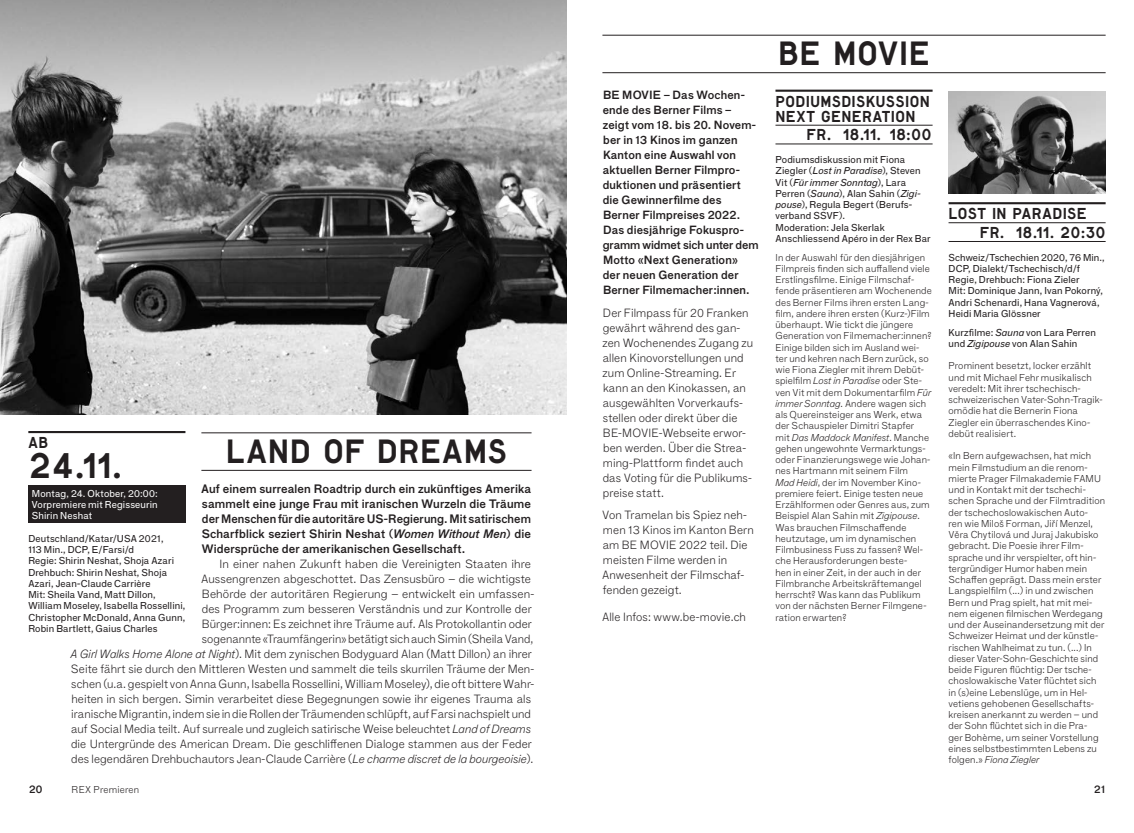
<style>
.page{position:relative;width:1134px;height:833px;background:#fff}
.page>*{position:absolute;margin:0;border:0;box-sizing:border-box;transform-origin:0 0}
.Filmtitel_12_12pt{font:33.75px "Lutz Headline";color:#231f20}
.Haupttitel_25_5_30pt{font:31.88px "Lutz Headline";letter-spacing:.02em;color:#231f20}
.Datum_12_12pt{font:15px/15px "Lutz Headline";letter-spacing:.025em;color:#231f20}
.Filmtitel_12_12pt-2{font:15px "Lutz Headline";letter-spacing:.03em;color:#231f20}
.Lead{font:11.88px/15px "F Grotesk Demi";letter-spacing:.015em;color:#231f20;text-align:justify}
.Lauftext_9_25_12pt_B{font:100 11.5px/15px "F Grotesk";letter-spacing:.005em;color:#231f20}
.Lauftext_9_25_12pt_B-2{font:11.5px/15px "F Grotesk Demi";letter-spacing:.015em;color:#231f20}
.t1{font:10.62px "F Grotesk Demi";color:#231f20}
.Lauftext_7_75_9pt_Fl{font:100 9.75px/11.2px "F Grotesk";letter-spacing:.015em;color:#231f20}
.Filmcredits_7_75_9pt{font:9.75px/11.2px "F Grotesk";letter-spacing:.015em;color:#231f20}
.Filmcredits_7_75_9pt-2{font:9.75px/11.2px "F Grotesk";letter-spacing:.015em;color:#fff;text-align:justify}
.Lauftext_7_75_9pt_Fl-2{font:9.75px/11.2px "F Grotesk";letter-spacing:.015em;color:#231f20}
.Rubriktitel{font:100 9.75px "F Grotesk";letter-spacing:.025em;color:#231f20}
.s1{font-style:italic}
</style>
<div class="page">
<div style="left:28px;top:485px;width:157px;height:38px;background:#231f20"></div>
<img style="left:0;top:0;width:567px;height:414px">
<hr style="left:28px;top:431px;width:157px;height:2px;background:#231f20">
<hr style="left:201px;top:432px;width:330px;height:1px;background:#231f20">
<hr style="left:201px;top:470px;width:330px;height:1px;background:#231f20">
<hr style="left:948px;top:202px;width:158px;height:2px;background:#231f20">
<hr style="left:948px;top:222px;width:158px;height:1px;background:#231f20">
<hr style="left:948px;top:241px;width:158px;height:1px;background:#231f20">
<img style="left:948px;top:92px;width:158px;height:101px">
<hr style="left:775px;top:90px;width:157px;height:2px;background:#231f20">
<hr style="left:775px;top:125px;width:157px;height:1px;background:#231f20">
<hr style="left:775px;top:144px;width:157px;height:1px;background:#231f20">
<hr style="left:602px;top:35px;width:504px;height:1px;background:#231f20">
<hr style="left:602px;top:72px;width:504px;height:1px;background:#231f20">
<p class="Filmtitel_12_12pt-2" style="left:28px;top:433px;width:21px">AB</p>
<p class="Filmtitel_12_12pt" style="left:28px;top:443px;width:96px">24.11.</p>
<p class="Filmcredits_7_75_9pt-2" style="left:32px;top:488px;width:127px">Montag, 24. Oktober, 20:00:<br>Vorpremiere mit Regisseurin Shirin Neshat</p>
<p class="Filmcredits_7_75_9pt" style="left:28px;top:533px;width:137px">Deutschland/Katar/USA 2021,<br>113 Min., DCP, E/Farsi/d</p>
<p class="Filmcredits_7_75_9pt" style="left:28px;top:555px;width:147px">Regie: Shirin Neshat, Shoja Azari</p>
<p class="Filmcredits_7_75_9pt" style="left:28px;top:566px;width:140px">Drehbuch: Shirin Neshat, Shoja<br>Azari, Jean-Claude Carrière</p>
<p class="Filmcredits_7_75_9pt" style="left:28px;top:589px;width:159px">Mit: Sheila Vand, Matt Dillon,<br>William Moseley, Isabella Rossellini,</p>
<p class="Filmcredits_7_75_9pt" style="left:28px;top:611px;width:158px">Christopher McDonald, Anna Gunn,<br>Robin Bartlett, Gaius Charles</p>
<p class="Haupttitel_25_5_30pt" style="left:226px;top:430px;width:283px">LAND OF DREAMS</p>
<p class="Lead" style="left:201px;top:481px;width:331px">Auf einem surrealen Roadtrip durch ein zukünftiges Amerika sammelt eine junge Frau mit iranischen Wurzeln die Träume der Menschen für die autoritäre US-Regierung. Mit satirischem Scharfblick seziert Shirin Neshat (<span class="s1">Women Without Men</span>) die Widersprüche der amerikanischen Gesellschaft.</p>
<p class="Lauftext_9_25_12pt_B" style="left:70px;top:556px;width:465px;text-align:right">In einer nahen Zukunft haben die Vereinigten Staaten ihre<br>Aussengrenzen abgeschottet. Das Zensusbüro – die wichtigste<br>Behörde der autoritären Regierung – entwickelt ein umfassen-<br>des Programm zum besseren Verständnis und zur Kontrolle der<br>Bürger:innen: Es zeichnet ihre Träume auf. Als Protokollantin oder<br>sogenannte «Traumfängerin» betätigt sich auch Simin (Sheila Vand,<br><span class="s1">A Girl Walks Home Alone at Night</span>). Mit dem zynischen Bodyguard Alan (Matt Dillon) an ihrer Seite fährt sie durch den Mittleren Westen und sammelt die teils skurrilen Träume der Men&shy;schen (u.a. gespielt von Anna Gunn, Isabella Rossellini, William Moseley), die oft bittere Wahr&shy;heiten in sich bergen. Simin verarbeitet diese Begegnungen sowie ihr eigenes Trauma als iranische Migrantin, indem sie in die Rollen der Träumenden schlüpft, auf Farsi nachspielt und auf Social Media teilt. Auf surreale und zugleich satirische Weise beleuchtet <span class="s1">Land of Dreams </span>die Untergründe des American Dream. Die geschliffenen Dialoge stammen aus der Feder des legendären Drehbuchautors Jean-Claude Carrière (<span class="s1">Le charme discret de la bourgeoisie</span>).</p>
<p class="Lauftext_9_25_12pt_B-2" style="left:603px;top:88px;width:157px">BE MOVIE – Das Wochen&shy;ende des Berner Films – zeigt vom 18. bis 20. Novem&shy;ber in 13 Kinos im ganzen<br>Kanton eine Auswahl von aktuellen Berner Filmpro&shy;duktionen und präsentiert die Gewinnerfilme des<br>Berner Filmpreises 2022.<br>Das diesjährige Fokuspro&shy;gramm widmet sich unter dem<br>Motto «Next Generation»<br>der neuen Generation der<br>Berner Filmemacher:innen.</p>
<p class="Lauftext_9_25_12pt_B" style="left:602px;top:304px;width:152px">Der Filmpass für 20 Franken gewährt während des gan&shy;zen Wochenendes Zugang zu allen Kinovorstellungen und zum Online-Streaming. Er kann an den Kinokassen, an ausgewählten Vorverkaufs&shy;stellen oder direkt über die<br>BE-MOVIE-Webseite erwor&shy;ben werden. Über die Strea&shy;ming-Plattform findet auch das Voting für die Publikums&shy;preise statt.</p>
<p class="Lauftext_9_25_12pt_B" style="left:602px;top:507px;width:153px">Von Tramelan bis Spiez neh&shy;men 13 Kinos im Kanton Bern am BE MOVIE 2022 teil. Die meisten Filme werden in<br>Anwesenheit der Filmschaf&shy;fenden gezeigt.</p>
<p class="Lauftext_9_25_12pt_B" style="left:602px;top:608px;width:145px">Alle Infos: www.be-movie.ch</p>
<p class="Haupttitel_25_5_30pt" style="left:778px;top:33px;width:153px">BE MOVIE</p>
<p class="Datum_12_12pt" style="left:775px;top:93px;width:156px">PODIUMSDISKUSSION<br>NEXT GENERATION</p>
<p class="Datum_12_12pt" style="left:807px;top:127px;width:127px">FR. 18.11. 18:00</p>
<p class="Filmcredits_7_75_9pt" style="left:775px;top:154px;width:147px">Podiumsdiskussion mit Fiona<br>Ziegler (<span class="s1">Lost in Paradise</span>), Steven<br>Vit (<span class="s1">Für immer Sonntag</span>), Lara<br>Perren (<span class="s1">Sauna</span>), Alan Sahin (<span class="s1">Zigi&shy;pouse</span>), Regula Begert (Berufs&shy;verband SSVF).<br>Moderation: Jela Skerlak</p>
<p class="Filmcredits_7_75_9pt" style="left:775px;top:233px;width:157px">Anschliessend Apéro in der Rex Bar</p>
<p class="Lauftext_7_75_9pt_Fl" style="left:775px;top:251px;width:158px">In der Auswahl für den diesjährigen Filmpreis finden sich auffallend viele Erstlingsfilme. Einige Filmschaf&shy;fende präsentieren am Wochenende des Berner Films ihren ersten Lang&shy;film, andere ihren ersten (Kurz-)Film überhaupt. Wie tickt die jüngere Generation von Filmemacher:innen?</p>
<p class="Lauftext_7_75_9pt_Fl" style="left:775px;top:341px;width:157px">Einige bilden sich im Ausland wei&shy;ter und kehren nach Bern zurück, so wie Fiona Ziegler mit ihrem Debüt&shy;spielfilm <span class="s1">Lost in Paradise</span> oder Ste&shy;ven Vit mit dem Dokumentarfilm <span class="s1">Für immer Sonntag</span>. Andere wagen sich als Quereinsteiger ans Werk, etwa der Schauspieler Dimitri Stapfer<br>mit <span class="s1">Das Maddock Manifest</span>. Manche gehen ungewohnte Vermarktungs&shy;oder Finanzierungswege wie Johan&shy;nes Hartmann mit seinem Film<br><span class="s1">Mad Heidi</span>, der im November Kino&shy;premiere feiert. Einige testen neue Erzählformen oder Genres aus, zum Beispiel Alan Sahin mit <span class="s1">Zigipouse</span>.</p>
<p class="Lauftext_7_75_9pt_Fl" style="left:775px;top:521px;width:152px">Was brauchen Filmschaffende heutzutage, um im dynamischen<br>Filmbusiness Fuss zu fassen? Wel&shy;che Herausforderungen beste-<br>hen in einer Zeit, in der auch in der<br>Filmbranche Arbeitskräftemangel herrscht? Was kann das Publikum von der nächsten Berner Filmgene&shy;ration erwarten?</p>
<p class="Filmtitel_12_12pt-2" style="left:948px;top:204px;width:140px">LOST IN PARADISE</p>
<p class="Datum_12_12pt" style="left:980px;top:225px;width:127px">FR. 18.11. 20:30</p>
<p class="Filmcredits_7_75_9pt" style="left:948px;top:251px;width:158px">Schweiz/Tschechien 2020, 76 Min.,<br>DCP, Dialekt/Tschechisch/d/f</p>
<p class="Filmcredits_7_75_9pt" style="left:948px;top:274px;width:133px">Regie, Drehbuch: Fiona Zieler</p>
<p class="Filmcredits_7_75_9pt" style="left:948px;top:285px;width:156px">Mit: Dominique Jann, Ivan Pokorný,<br>Andri Schenardi, Hana Vagnerová,<br>Heidi Maria Glössner</p>
<p class="Lauftext_7_75_9pt_Fl-2" style="left:948px;top:326px;width:149px">Kurzfilme: <span class="s1">Sauna</span> von Lara Perren und <span class="s1">Zigipouse</span> von Alan Sahin</p>
<p class="Lauftext_7_75_9pt_Fl" style="left:948px;top:360px;width:156px">Prominent besetzt, locker erzählt und mit Michael Fehr musikalisch veredelt: Mit ihrer tschechisch&shy;schweizerischen Vater-Sohn-Tragik&shy;omödie hat die Bernerin Fiona<br>Ziegler ein überraschendes Kino&shy;debüt realisiert.</p>
<p class="Lauftext_7_75_9pt_Fl" style="left:948px;top:450px;width:158px">«In Bern aufgewachsen, hat mich mein Filmstudium an die renom&shy;mierte Prager Filmakademie FAMU und in Kontakt mit der tschechi&shy;schen Sprache und der Filmtradition der tschechoslowakischen Auto-<br>ren wie Miloš Forman, Jiří Menzel, Věra Chytilová und Juraj Jakubisko gebracht. Die Poesie ihrer Film&shy;sprache und ihr verspielter, oft hin&shy;tergründiger Humor haben mein Schaffen geprägt. Dass mein erster Langspielfilm (...) in und zwischen Bern und Prag spielt, hat mit mei&shy;nem eigenen filmischen Werdegang und der Auseinandersetzung mit der Schweizer Heimat und der künstle&shy;rischen Wahlheimat zu tun. (...) In dieser Vater-Sohn-Geschichte sind beide Figuren flüchtig: Der tsche&shy;choslowakische Vater flüchtet sich in (s)eine Lebenslüge, um in Hel&shy;vetiens gehobenen Gesellschafts&shy;kreisen anerkannt zu werden – und der Sohn flüchtet sich in die Pra-<br>ger Bohème, um seiner Vorstellung eines selbstbestimmten Lebens zu folgen.» <span class="s1">Fiona Ziegler</span></p>
<p class="t1" style="left:29px;top:783px;width:15px">20</p>
<p class="Rubriktitel" style="left:72px;top:783px;width:69px">REX Premieren</p>
<p class="t1" style="left:1094px;top:783px;width:13px">21</p>
</div>
